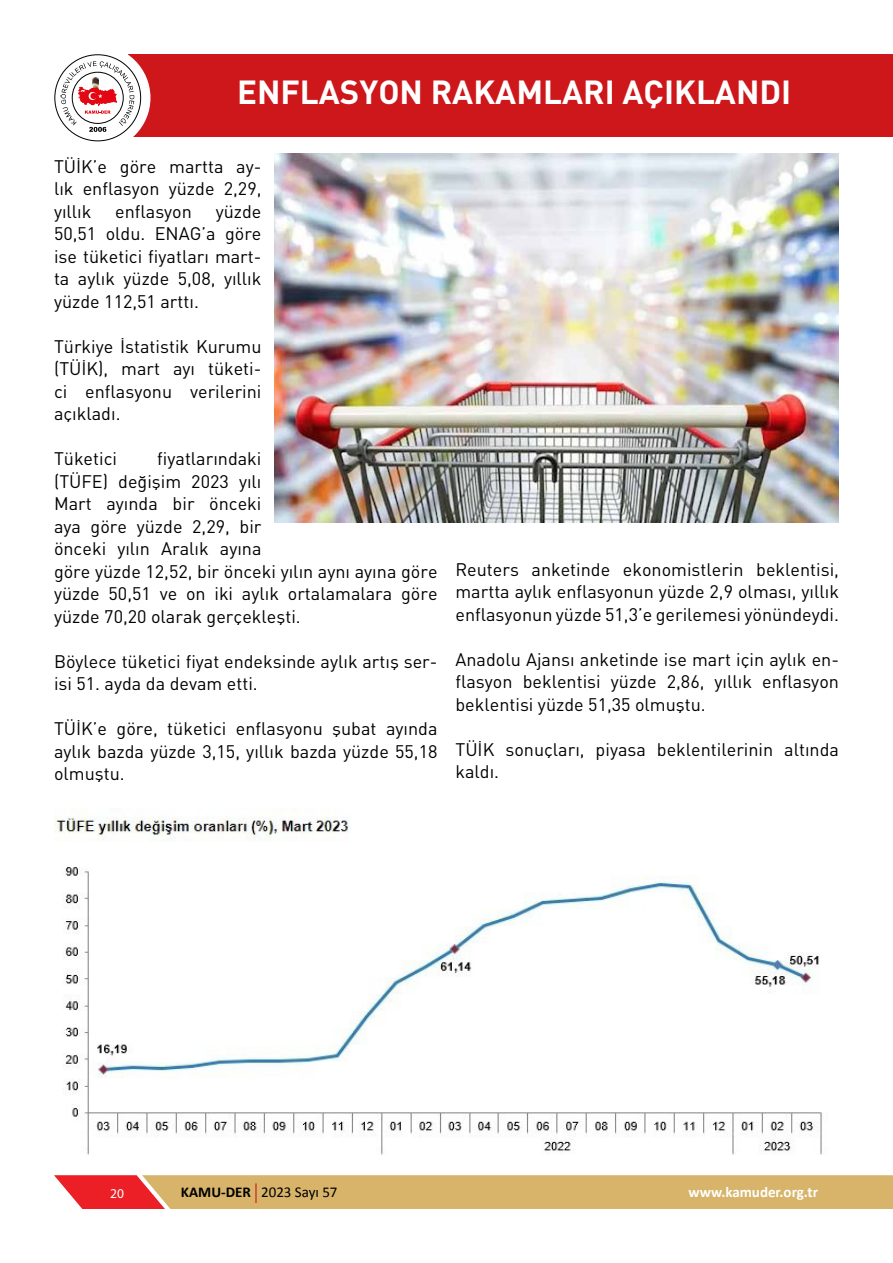
<style>
.page{position:relative;width:893px;height:1263px;background:#fff}
.page>*{position:absolute;margin:0;border:0;box-sizing:border-box;transform-origin:0 0}
.t1{font:33px "DINT Bold";color:#fff}
.t2{font:18px/22.5px "DINT";color:#000;text-align:justify}
.t3{font:15px "Calibri";color:#000}
.t4{font:700 15px "Calibri";color:#fff}
.t5{font:13.5px "Myriad Pro";color:#fff}
.s1{font-weight:700}
</style>
<div class="page">
<svg style="left:54px;top:1175px;width:839px;height:34px;background:#daa767"></svg>
<hr style="left:255px;top:1183px;width:2px;height:20px;background:#cd171a">
<div style="left:129px;top:54px;width:764px;height:82px;background:#cd171a"></div>
<div style="left:45px;top:45px;width:105px;height:106px;background:#fff;border-radius:50%"></div>
<svg style="left:60px;top:61px;width:74px;height:71px"></svg>
<img style="left:274px;top:153px;width:565px;height:370px">
<img style="left:54px;top:809px;width:768px;height:346px">
<h1 class="t1" style="left:237px;top:70px;width:556px">ENFLASYON RAKAMLARI AÇIKLANDI</h1>
<p class="t2" style="left:54px;top:155px;width:209px">TÜİK’e göre martta ay&shy;lık enflasyon yüzde 2,29, yıllık</p>
<p class="t2" style="left:115px;top:200px;width:78px">enflasyon</p>
<p class="t2" style="left:54px;top:200px;width:209px;text-indent:162px">yüzde 50,51 oldu. ENAG’a göre ise tüketici fiyatları mart&shy;ta aylık yüzde 5,08, yıllık yüzde 112,51 arttı.</p>
<p class="t2" style="left:54px;top:335px;width:209px">Türkiye İstatistik Kurumu (TÜİK), mart ayı tüketi&shy;ci enflasyonu verilerini açıkladı.</p>
<p class="t2" style="left:54px;top:447px;width:65px">Tüketici</p>
<p class="t2" style="left:54px;top:447px;width:385px;text-align:left;text-indent:103px">fiyatlarındaki<br>(TÜFE) değişim 2023 yılı<br>Mart ayında bir önceki<br>aya göre yüzde 2,29, bir<br>önceki yılın Aralık ayına<br>göre yüzde 12,52, bir önceki yılın aynı ayına göre yüzde 50,51 ve on iki aylık ortalamalara göre yüzde 70,20 olarak gerçekleşti.</p>
<p class="t2" style="left:54px;top:650px;width:385px">Böylece tüketici fiyat endeksinde aylık artış ser&shy;isi 51. ayda da devam etti.</p>
<p class="t2" style="left:54px;top:717px;width:385px">TÜİK’e göre, tüketici enflasyonu şubat ayında aylık bazda yüzde 3,15, yıllık bazda yüzde 55,18 olmuştu.</p>
<p class="t2" style="left:455px;top:557px;width:385px">Reuters anketinde ekonomistlerin beklentisi, martta aylık enflasyonun yüzde 2,9 olması, yıllık enflasyonun yüzde 51,3’e gerilemesi yönündeydi.</p>
<p class="t2" style="left:455px;top:647px;width:385px">Anadolu Ajansı anketinde ise mart için aylık en&shy;flasyon beklentisi yüzde 2,86, yıllık enflasyon beklentisi yüzde 51,35 olmuştu.</p>
<p class="t2" style="left:455px;top:737px;width:385px">TÜİK sonuçları, piyasa beklentilerinin altında kaldı.</p>
<p class="t5" style="left:110px;top:1184px;width:19px">2020</p>
<p class="t3" style="left:181px;top:1182px;width:158px"><span class="s1">KAMU-DER</span> 2023 Sayı 57</p>
<p class="t4" style="left:688px;top:1182px;width:131px">www.kamuder.org.tr</p>
</div>
